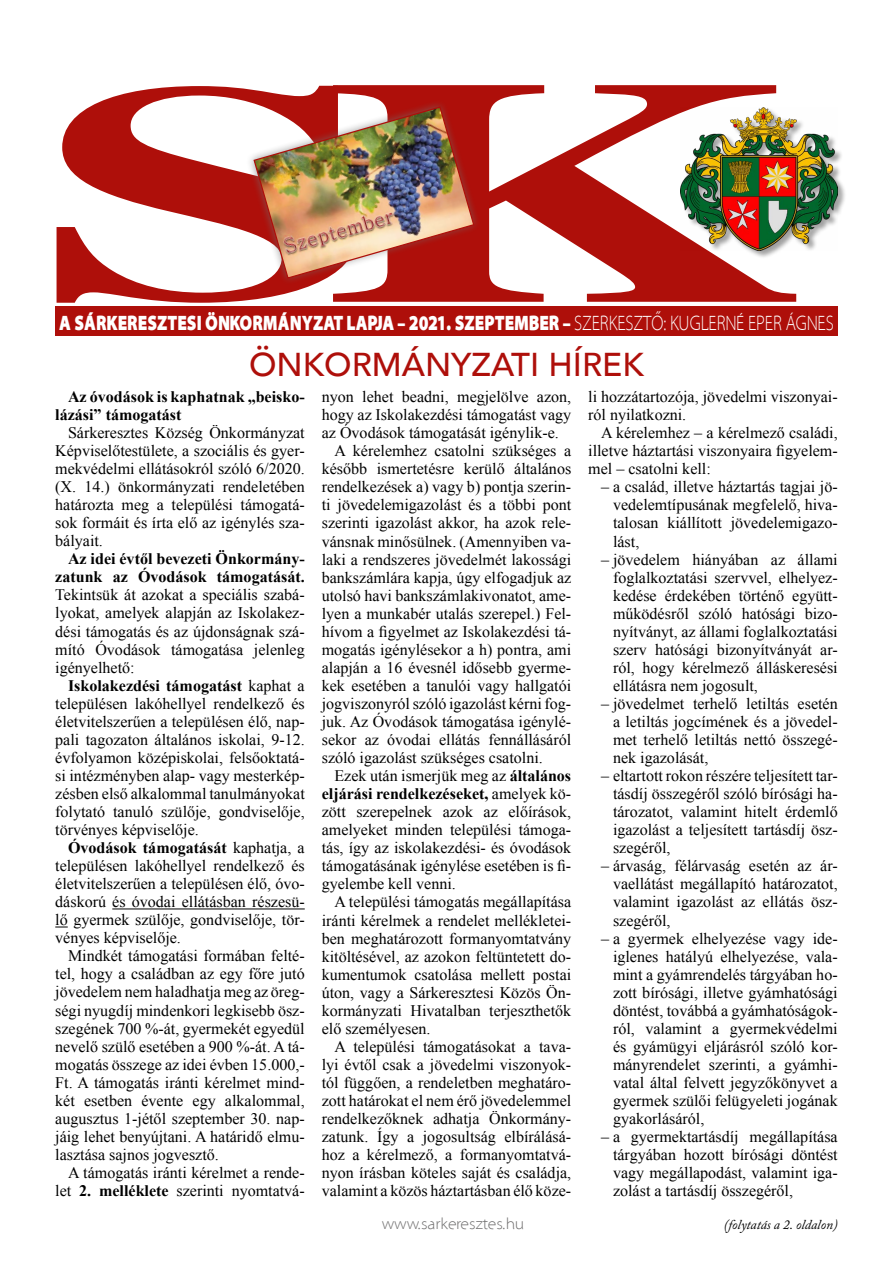
<style>
.page{position:relative;width:893px;height:1263px;background:#fff}
.page>*{position:absolute;margin:0;border:0;box-sizing:border-box;transform-origin:0 0}
.t1{font:700 320.4px "STIX General";color:#ae0f0a;scale:1.96 1}
.t2{font:700 305.1px "STIX General";color:#ae0f0a;scale:2.05 1}
.t3{font:500 33px "Avenir";color:#ae0f0a}
.t4{font:900 21px "Santana";color:#fff;scale:.76 1}
.t5{font:16.05px/18px "Times New Roman";color:#000;text-align:justify}
.t6{font:700 16.05px/18px "Times New Roman";color:#000}
.t7{font:300 16.05px "Santana";color:#706f6f}
.t8{font:italic 13.5px "Adobe Caslon Pro";color:#000}
.s1{font-weight:300}
.s2{font-weight:700}
.s3{font-weight:400}
</style>
<div class="page">
<div style="left:55px;top:307px;width:783px;height:29px;background:#ae0f0a"></div>
<div style="left:680px;top:107px;width:166px;height:152px;background:#000;opacity:.37"></div>
<img style="left:680px;top:107px;width:158px;height:144px">
<img style="left:253px;top:106px;width:222px;height:174px">
<hr style="left:112px;top:908px;width:193px;height:1px;background:#000">
<svg style="left:55px;top:926px;width:13px;height:1px"></svg>
<h1 class="t1" style="left:314px;top:-36px;width:250px">K</h1>
<h2 class="t2" style="left:35px;top:-25px;width:171px">S</h2>
<h3 class="t4" style="left:59px;top:312px;width:1021px">A SÁRKERESZTESI ÖNKORMÁNYZAT LAPJA – 2021. SZEPTEMBER – <span class="s1">SZERKESZTŐ: KUGLERNÉ EPER ÁGNES</span></h3>
<h3 class="t3" style="left:249px;top:336px;width:396px">ÖNKORMÁNYZATI HÍREK</h3>
<p class="t6" style="left:55px;top:387px;width:251px;text-indent:13px">Az óvodások is kaphatnak „beisko&shy;lázási” támogatást</p>
<p class="t5" style="left:55px;top:423px;width:251px;text-indent:13px">Sárkeresztes Község Önkormányzat Képviselőtestülete, a szociális és gyer&shy;mekvédelmi ellátásokról szóló 6/2020. (X. 14.) önkormányzati rendeletében határozta meg a települési támogatá&shy;sok formáit és írta elő az igénylés sza&shy;bályait.</p>
<p class="t6" style="left:55px;top:549px;width:251px;text-align:right">Az idei évtől bevezeti Önkormány&shy;zatunk az Óvodások támogatását.</p>
<p class="t5" style="left:55px;top:586px;width:251px">Tekintsük át azokat a speciális szabá&shy;lyokat, amelyek alapján az Iskolakez&shy;dési támogatás és az újdonságnak szá&shy;mító Óvodások támogatása jelenleg igényelhető:</p>
<p class="t5" style="left:55px;top:676px;width:251px;text-indent:13px"><span class="s2">Iskolakezdési támogatást</span> kaphat a településen lakóhellyel rendelkező és életvitelszerűen a településen élő, nap&shy;pali tagozaton általános iskolai, 9-12. évfolyamon középiskolai, felsőoktatá&shy;si intézményben alap- vagy mesterkép&shy;zésben első alkalommal tanulmányokat folytató tanuló szülője, gondviselője, törvényes képviselője.</p>
<p class="t5" style="left:55px;top:838px;width:251px;text-indent:13px"><span class="s2">Óvodások támogatását</span> kaphatja, a településen lakóhellyel rendelkező és életvitelszerűen a településen élő, óvo&shy;dáskorú és óvodai ellátásban részesü&shy;lő gyermek szülője, gondviselője, tör&shy;vényes képviselője.</p>
<p class="t5" style="left:55px;top:947px;width:251px;text-indent:13px">Mindkét támogatási formában felté&shy;tel, hogy a családban az egy főre jutó jövedelem nem haladhatja meg az öreg&shy;ségi nyugdíj mindenkori legkisebb ös - szegének 700 %-át, gyermekét egyedül nevelő szülő esetében a 900 %-át. A tá&shy;mogatás összege az idei évben 15.000,- Ft. A támogatás iránti kérelmet mind&shy;két esetben évente egy alkalommal, augusztus 1-jétől szeptember 30. nap&shy;jáig lehet benyújtani. A határidő elmu&shy;lasztása sajnos jogvesztő.</p>
<p class="t5" style="left:55px;top:1163px;width:251px;text-align:right">A támogatás iránti kérelmet a rende&shy;let <span class="s2">2. melléklete</span> szerinti nyomtatvá-</p>
<p class="t5" style="left:322px;top:387px;width:251px">nyon lehet beadni, megjelölve azon,</p>
<p class="t5" style="left:322px;top:406px;width:251px">hogy az Iskolakezdési támogatást vagy</p>
<p class="t5" style="left:322px;top:424px;width:239px">az Óvodások támogatását igénylik-e.</p>
<p class="t5" style="left:334px;top:442px;width:238px">A kérelemhez csatolni szükséges a</p>
<p class="t5" style="left:322px;top:460px;width:251px">később ismertetésre kerülő általános</p>
<p class="t5" style="left:322px;top:478px;width:251px">rendelkezések a) vagy b) pontja szerin-</p>
<p class="t5" style="left:322px;top:496px;width:251px">ti jövedelemigazolást és a többi pont</p>
<p class="t5" style="left:322px;top:514px;width:251px">szerinti igazolást akkor, ha azok rele-</p>
<p class="t5" style="left:322px;top:532px;width:251px">vánsnak minősülnek. (Amennyiben va-</p>
<p class="t5" style="left:322px;top:550px;width:251px">laki a rendszeres jövedelmét lakossági</p>
<p class="t5" style="left:322px;top:568px;width:251px">bankszámlára kapja, úgy elfogadjuk az</p>
<p class="t5" style="left:322px;top:586px;width:251px">utolsó havi bankszámlakivonatot, ame-</p>
<p class="t5" style="left:322px;top:604px;width:251px">lyen a munkabér utalás szerepel.) Fel-</p>
<p class="t5" style="left:322px;top:622px;width:251px">hívom a figyelmet az Iskolakezdési tá-</p>
<p class="t5" style="left:322px;top:640px;width:251px">mogatás igénylésekor a h) pontra, ami</p>
<p class="t5" style="left:322px;top:658px;width:251px">alapján a 16 évesnél idősebb gyerme-</p>
<p class="t5" style="left:322px;top:676px;width:251px">kek esetében a tanulói vagy hallgatói</p>
<p class="t5" style="left:322px;top:694px;width:251px">jogviszonyról szóló igazolást kérni fog-</p>
<p class="t5" style="left:322px;top:712px;width:251px">juk. Az Óvodások támogatása igénylé-</p>
<p class="t5" style="left:322px;top:730px;width:251px">sekor az óvodai ellátás fennállásáról</p>
<p class="t5" style="left:322px;top:748px;width:223px">szóló igazolást szükséges csatolni.</p>
<p class="t5" style="left:334px;top:766px;width:238px">Ezek után ismerjük meg az <span class="s2">általános</span></p>
<p class="t6" style="left:322px;top:784px;width:251px">eljárási rendelkezéseket, <span class="s3">amelyek kö-</span></p>
<p class="t5" style="left:322px;top:803px;width:251px">zött szerepelnek azok az előírások,</p>
<p class="t5" style="left:322px;top:821px;width:251px">amelyeket minden települési támoga-</p>
<p class="t5" style="left:322px;top:839px;width:251px">tás, így az iskolakezdési- és óvodások</p>
<p class="t5" style="left:322px;top:857px;width:251px">támogatásának igénylése esetében is fi-</p>
<p class="t5" style="left:322px;top:875px;width:136px">gyelembe kell venni.</p>
<p class="t5" style="left:334px;top:893px;width:238px">A települési támogatás megállapítása</p>
<p class="t5" style="left:322px;top:911px;width:251px">iránti kérelmek a rendelet mellékletei-</p>
<p class="t5" style="left:322px;top:929px;width:251px">ben meghatározott formanyomtatvány</p>
<p class="t5" style="left:322px;top:947px;width:251px">kitöltésével, az azokon feltüntetett do-</p>
<p class="t5" style="left:322px;top:965px;width:251px">kumentumok csatolása mellett postai</p>
<p class="t5" style="left:322px;top:983px;width:251px">úton, vagy a Sárkeresztesi Közös Ön-</p>
<p class="t5" style="left:322px;top:1001px;width:251px">kormányzati Hivatalban terjeszthetők</p>
<p class="t5" style="left:322px;top:1019px;width:110px">elő személyesen.</p>
<p class="t5" style="left:334px;top:1037px;width:238px">A települési támogatásokat a tava-</p>
<p class="t5" style="left:322px;top:1055px;width:251px">lyi évtől csak a jövedelmi viszonyok-</p>
<p class="t5" style="left:322px;top:1073px;width:251px">tól függően, a rendeletben meghatáro-</p>
<p class="t5" style="left:322px;top:1091px;width:251px">zott határokat el nem érő jövedelemmel</p>
<p class="t5" style="left:322px;top:1109px;width:251px">rendelkezőknek adhatja Önkormány-</p>
<p class="t5" style="left:322px;top:1127px;width:251px">zatunk. Így a jogosultság elbírálásá-</p>
<p class="t5" style="left:322px;top:1145px;width:251px">hoz a kérelmező, a formanyomtatvá-</p>
<p class="t5" style="left:322px;top:1163px;width:251px">nyon írásban köteles saját és családja,</p>
<p class="t5" style="left:322px;top:1181px;width:251px">valamint a közös háztartásban élő köze-</p>
<p class="t5" style="left:588px;top:387px;width:251px">li hozzátartozója, jövedelmi viszonyai&shy;ról nyilatkozni.</p>
<p class="t5" style="left:588px;top:424px;width:251px;text-indent:13px">A kérelemhez – a kérelmező családi, illetve háztartási viszonyaira figyelem&shy;mel – csatolni kell:</p>
<p class="t5" style="left:613px;top:478px;width:226px;text-indent:-12px">– a család, illetve háztartás tagjai jö&shy;vedelemtípusának megfelelő, hiva&shy;talosan kiállított jövedelemigazo&shy;lást,</p>
<p class="t5" style="left:613px;top:550px;width:226px;text-indent:-12px">– jövedelem hiányában az állami foglalkoztatási szervvel, elhelyez&shy;kedése érdekében történő együtt&shy;működésről szóló hatósági bizo&shy;nyítványt, az állami foglalkoztatási szerv hatósági bizonyítványát ar&shy;ról, hogy kérelmező álláskeresési ellátásra nem jogosult,</p>
<p class="t5" style="left:613px;top:694px;width:226px;text-indent:-12px">– jövedelmet terhelő letiltás esetén a letiltás jogcímének és a jövedel&shy;met terhelő letiltás nettó összegé&shy;nek igazolását,</p>
<p class="t5" style="left:613px;top:766px;width:226px;text-indent:-12px">– eltartott rokon részére teljesített tar&shy;tásdíj összegéről szóló bírósági ha&shy;tározatot, valamint hitelt érdemlő igazolást a teljesített tartásdíj ös - szegéről,</p>
<p class="t5" style="left:613px;top:857px;width:226px;text-indent:-12px">– árvaság, félárvaság esetén az ár&shy;vaellátást megállapító határozatot, valamint igazolást az ellátás ös - szegéről,</p>
<p class="t5" style="left:613px;top:929px;width:226px;text-indent:-12px">– a gyermek elhelyezése vagy ide&shy;iglenes hatályú elhelyezése, vala&shy;mint a gyámrendelés tárgyában ho&shy;zott bírósági, illetve gyámhatósági döntést, továbbá a gyámhatóságok&shy;ról, valamint a gyermekvédelmi és gyámügyi eljárásról szóló kor&shy;mányrendelet szerinti, a gyámhi&shy;vatal által felvett jegyzőkönyvet a gyermek szülői felügyeleti jogának gyakorlásáról,</p>
<p class="t5" style="left:613px;top:1127px;width:226px;text-indent:-12px">– a gyermektartásdíj megállapítása tárgyában hozott bírósági döntést vagy megállapodást, valamint iga&shy;zolást a tartásdíj összegéről,</p>
<p class="t7" style="left:382px;top:1215px;width:144px">www.sarkeresztes.hu</p>
<p class="t8" style="left:724px;top:1216px;width:115px">(folytatás a 2. oldalon)</p>
</div>
